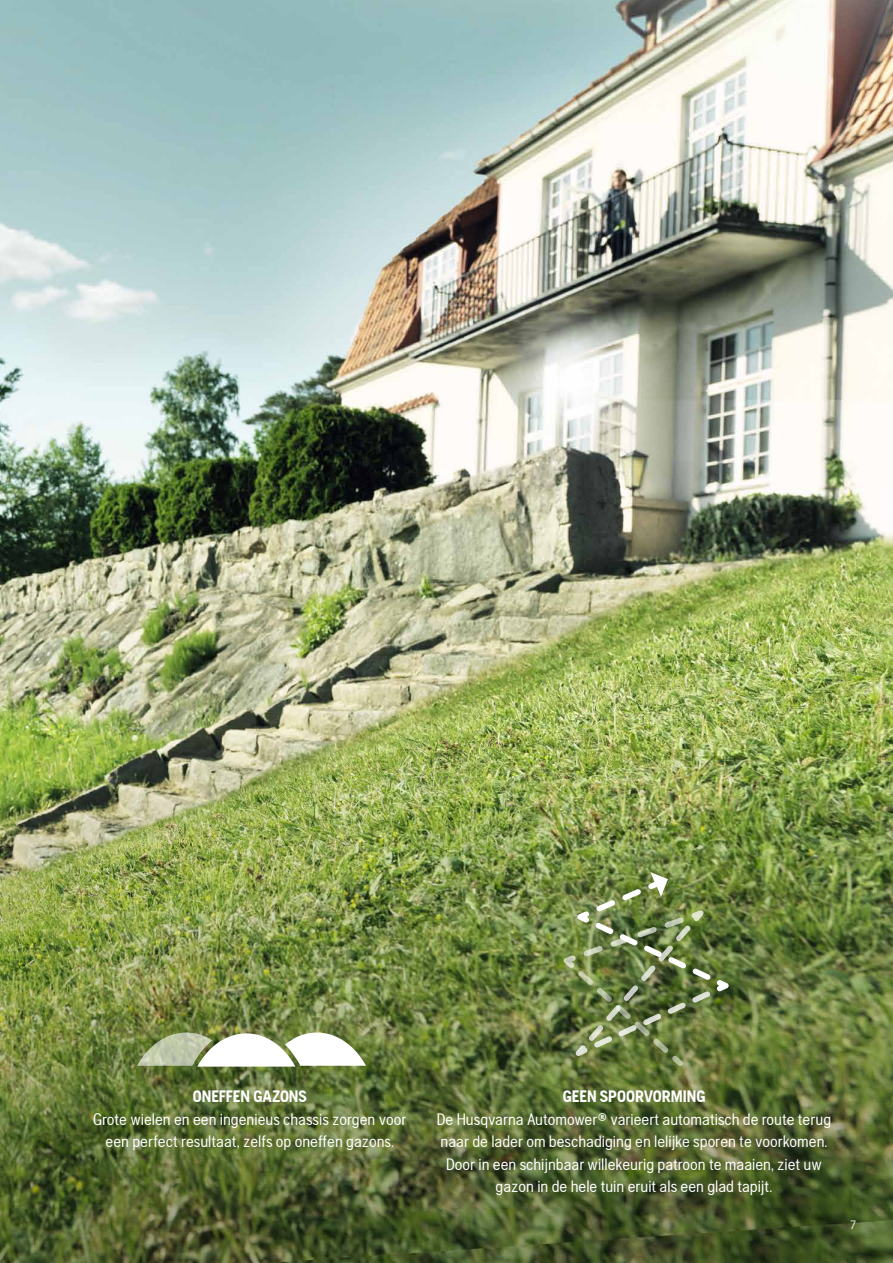
<style>
.page{position:relative;width:893px;height:1263px;background:#fff}
.page>*{position:absolute;margin:0;border:0;box-sizing:border-box;transform-origin:0 0}
.t1{font:16.5px/22.5px "Husqvarna Gothic";color:#fff;text-align:center}
.t2{font:700 16.5px "Husqvarna Gothic";color:#fff}
.t3{font:12px "Husqvarna Gothic";color:#fff}
</style>
<div class="page">
<img style="left:0;top:0;width:893px;height:621px">
<img style="left:0;top:621px;width:893px;height:642px">
<svg style="left:137px;top:1032px;width:229px;height:35px"></svg>
<img style="left:563px;top:872px;width:166px;height:194px">
<p class="t2" style="left:193px;top:1087px;width:116px">ONEFFEN GAZONS</p>
<p class="t1" style="left:93px;top:1107px;width:315px">Grote wielen en een ingenieus chassis zorgen voor een perfect resultaat, zelfs op oneffen gazons.</p>
<p class="t2" style="left:563px;top:1087px;width:144px">GEEN SPOORVORMING</p>
<p class="t1" style="left:437px;top:1107px;width:396px">De Husqvarna Automower® varieert automatisch de route terug naar de lader om beschadiging en lelijke sporen te voorkomen.<br>Door in een schijnbaar willekeurig patroon te maaien, ziet uw gazon in de hele tuin eruit als een glad tapijt.</p>
<p class="t3" style="left:850px;top:1218px;width:7px">7</p>
</div>
